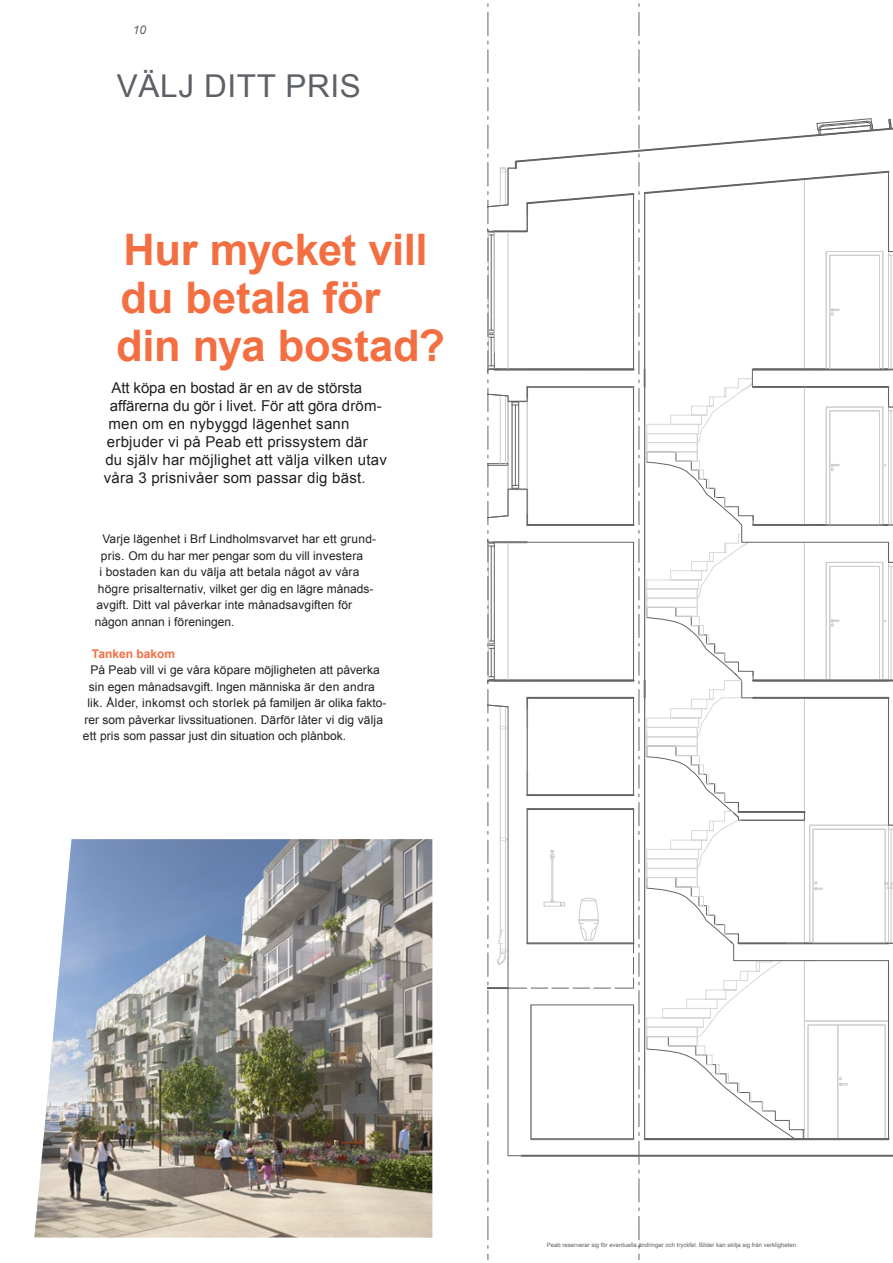
<style>
.page{position:relative;width:893px;height:1263px;background:#fff}
.page>*{position:absolute;margin:0;border:0;box-sizing:border-box;transform-origin:0 0}
.t1{font:700 43.5px/48px "Arial";letter-spacing:-.005em;color:#f36f42}
.t2{font:31.5px "Arial";letter-spacing:.02em;color:#5d6067}
.t3{font:15px "Arial";letter-spacing:.015em;color:#231f20}
.t4{font:15px "Arial";letter-spacing:-.005em;color:#231f20}
.t5{font:12px "Arial";letter-spacing:.005em;color:#231f20}
.t6{font:700 12px "Arial";color:#f36f42}
.t7{font:italic 12px "Arial";color:#5d6067}
.t8{font:6px "Arial";color:#5d6067}
</style>
<div class="page">
<svg style="left:488px;top:1208px;width:1px;height:40px"></svg>
<svg style="left:488px;top:1179px;width:1px;height:23px"></svg>
<svg style="left:488px;top:50px;width:1px;height:23px"></svg>
<svg style="left:488px;top:12px;width:1px;height:32px"></svg>
<svg style="left:638px;top:1208px;width:1px;height:40px"></svg>
<svg style="left:638px;top:1179px;width:1px;height:23px"></svg>
<svg style="left:638px;top:50px;width:1px;height:23px"></svg>
<svg style="left:638px;top:12px;width:1px;height:32px"></svg>
<svg style="left:487px;top:79px;width:406px;height:1085px"></svg>
<img style="left:34px;top:839px;width:398px;height:398px">
<p class="t7" style="left:133px;top:22px;width:15px">10</p>
<p class="t2" style="left:117px;top:66px;width:245px">VÄLJ DITT PRIS</p>
<p class="t1" style="left:116px;top:227px;width:331px">Hur mycket vill du betala för din nya bostad?</p>
<p class="t4" style="left:111px;top:378px;width:252px">Att köpa en bostad är en av de största</p>
<p class="t4" style="left:110px;top:396px;width:273px">affärerna du gör i livet. För att göra dröm-</p>
<p class="t3" style="left:108px;top:414px;width:243px">men om en nybyggd lägenhet sann</p>
<p class="t3" style="left:107px;top:432px;width:262px">erbjuder vi på Peab ett prissystem där</p>
<p class="t3" style="left:105px;top:450px;width:283px">du själv har möjlighet att välja vilken utav</p>
<p class="t3" style="left:104px;top:468px;width:263px">våra 3 prisnivåer som passar dig bäst.</p>
<p class="t5" style="left:102px;top:531px;width:275px">Varje lägenhet i Brf Lindholmsvarvet har ett grund-</p>
<p class="t5" style="left:101px;top:547px;width:264px">pris. Om du har mer pengar som du vill investera</p>
<p class="t5" style="left:99px;top:564px;width:261px">i bostaden kan du välja att betala något av våra</p>
<p class="t5" style="left:98px;top:580px;width:276px">högre prisalternativ, vilket ger dig en lägre månads-</p>
<p class="t5" style="left:96px;top:597px;width:257px">avgift. Ditt val påverkar inte månadsavgiften för</p>
<p class="t5" style="left:95px;top:613px;width:141px">någon annan i föreningen.</p>
<p class="t6" style="left:92px;top:645px;width:85px">Tanken bakom</p>
<p class="t5" style="left:90px;top:662px;width:291px">På Peab vill vi ge våra köpare möjligheten att påverka</p>
<p class="t5" style="left:89px;top:679px;width:288px">sin egen månadsavgift. Ingen människa är den andra</p>
<p class="t5" style="left:87px;top:695px;width:301px">lik. Ålder, inkomst och storlek på familjen är olika fakto-</p>
<p class="t5" style="left:84px;top:712px;width:300px">rer som påverkar livssituationen. Därför låter vi dig välja</p>
<p class="t5" style="left:83px;top:728px;width:265px">ett pris som passar just din situation och plånbok.</p>
<p class="t8" style="left:547px;top:1241px;width:253px">Peab reserverar sig för eventuella ändringar och tryckfel. Bilder kan skilja sig från verkligheten.</p>
</div>
